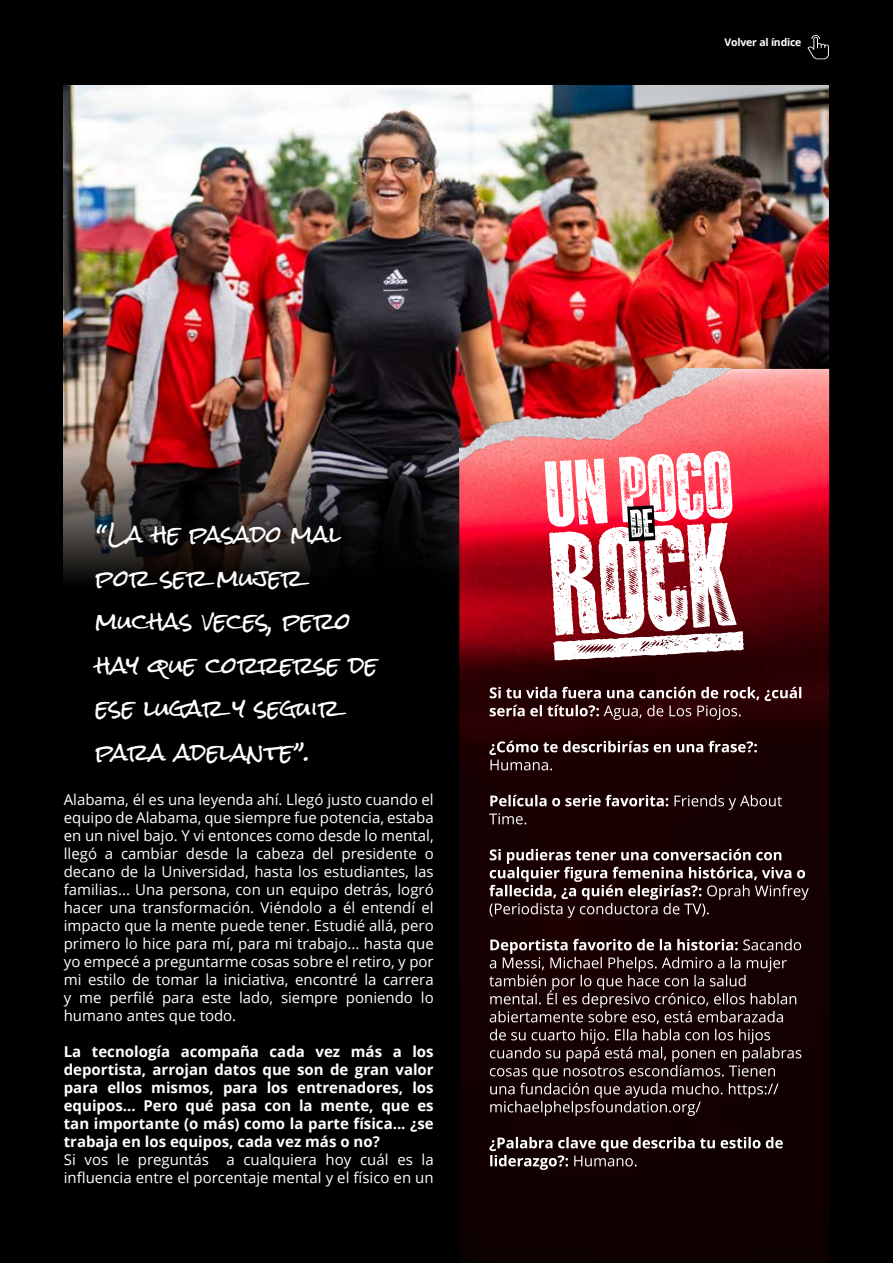
<style>
.page{position:relative;width:893px;height:1263px;background:#000}
.page>*{position:absolute;margin:0;border:0;box-sizing:border-box;transform-origin:0 0}
.t1{font:22.5px/43.5px "Rock Salt";color:#fff}
.t2{font:15px/18px "Open Sans";color:#fff;text-align:justify}
.t3{font:700 15px/18px "Open Sans";color:#fff;text-align:justify}
.t4{font:700 10.5px "Open Sans";letter-spacing:-.02em;color:#fff}
</style>
<div class="page">
<img style="left:64px;top:85px;width:765px;height:495px">
<img style="left:459px;top:369px;width:370px;height:894px">
<img style="left:459px;top:369px;width:294px;height:101px">
<svg style="left:489px;top:1137px;width:294px;height:33px"></svg>
<svg style="left:489px;top:939px;width:312px;height:177px;background:#332121"></svg>
<svg style="left:489px;top:849px;width:320px;height:69px;background:#422f30"></svg>
<svg style="left:489px;top:795px;width:293px;height:29px;background:#372223"></svg>
<svg style="left:489px;top:741px;width:268px;height:29px;background:#3f2929"></svg>
<svg style="left:490px;top:687px;width:311px;height:33px;background:#533335"></svg>
<svg style="left:545px;top:451px;width:199px;height:209px;background:#da99a0"></svg>
<svg style="left:807px;top:35px;width:22px;height:24px"></svg>
<h1 class="t1" style="left:96px;top:514px;width:283px">“La he pasado mal por ser mujer muchas veces, pero hay que correrse de ese lugar y seguir para adelante”.</h1>
<p class="t2" style="left:64px;top:790px;width:371px">Alabama, él es una leyenda ahí. Llegó justo cuando el equipo de Alabama, que siempre fue potencia, estaba en un nivel bajo. Y vi entonces como desde lo mental, llegó a cambiar desde la cabeza del presidente o decano de la Universidad, hasta los estudiantes, las familias... Una persona, con un equipo detrás, logró hacer una transformación. Viéndolo a él entendí el impacto que la mente puede tener. Estudié allá, pero primero lo hice para mí, para mi trabajo... hasta que yo empecé a preguntarme cosas sobre el retiro, y por mi estilo de tomar la iniciativa, encontré la carrera y me perfilé para este lado, siempre poniendo lo humano antes que todo.</p>
<p class="t3" style="left:64px;top:1042px;width:371px">La tecnología acompaña cada vez más a los deportista, arrojan datos que son de gran valor para ellos mismos, para los entrenadores, los equipos... Pero qué pasa con la mente, que es tan importante (o más) como la parte física... ¿se trabaja en los equipos, cada vez más o no?</p>
<p class="t2" style="left:64px;top:1150px;width:371px">Si vos le preguntás a cualquiera hoy cuál es la influencia entre el porcentaje mental y el físico en un</p>
<p class="t4" style="left:725px;top:35px;width:78px">Volver al índice</p>
</div>
